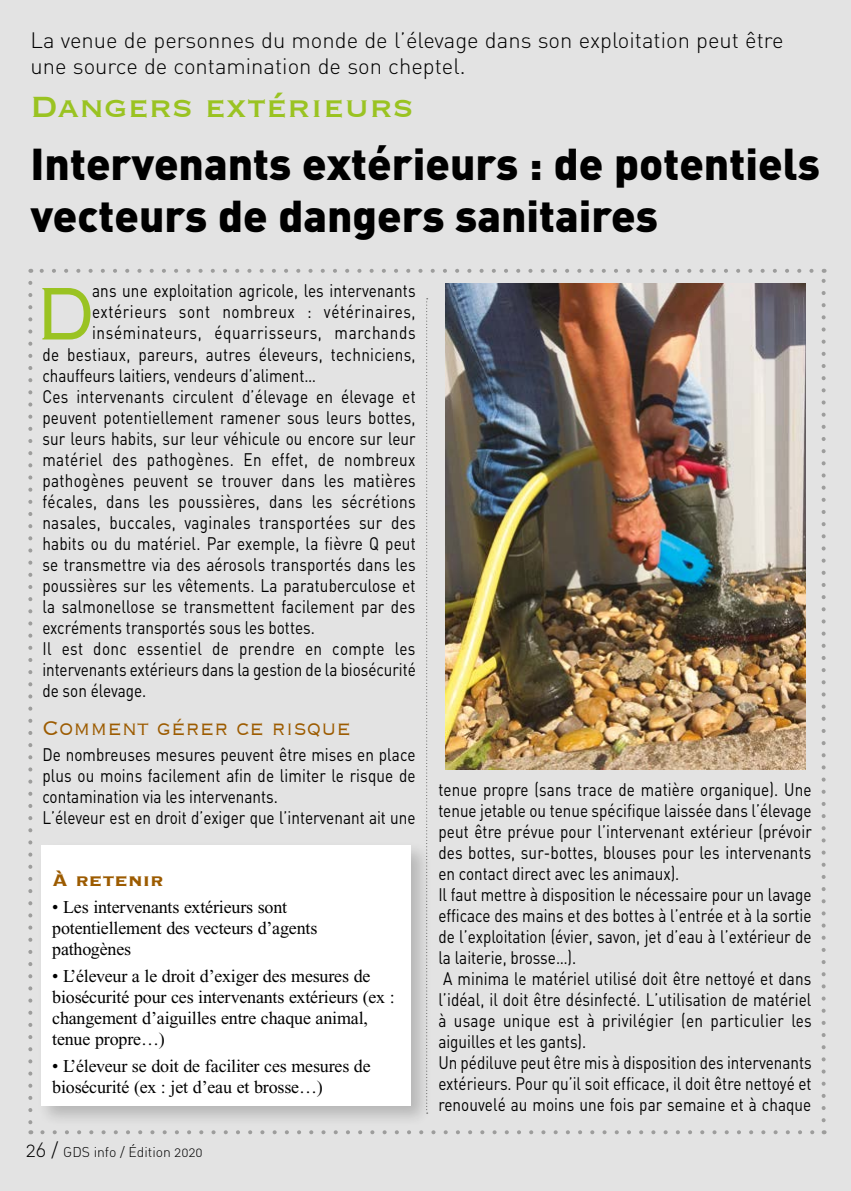
<style>
.page{position:relative;width:851px;height:1191px;background:#fff}
.page>*{position:absolute;margin:0;border:0;box-sizing:border-box;transform-origin:0 0}
.t1{font:300 97.8px "Copperplate";color:#9ac322;scale:.85 1}
.t2{font:900 44px/52px "DIN";color:#000}
.t3{font:38px "Copperplate";color:#9ac322}
.t4{font:300 26px "Copperplate";color:#9c5b00;scale:.9 1}
.t5{font:22px/26px "DIN Light Alternate";color:#000}
.t6{font:700 22px "Copperplate";color:#9c5b00}
.t7{font:18px/21px "DIN";letter-spacing:.005em;color:#000;scale:.85 1}
.t8{font:18px/21px "Times New Roman";letter-spacing:-.01em;color:#000}
.t9{font:18px "DIN";letter-spacing:.025em;color:#000;scale:.85 1}
.t10{font:18px "DIN";letter-spacing:.04em;color:#000;scale:.85 1}
.t11{font:18px "DIN";letter-spacing:.03em;color:#000;scale:.85 1}
.t12{font:14px "DIN Light Alternate";color:#000}
.s1{font-size:20px}
</style>
<div class="page">
<div style="left:0;top:0;width:850px;height:1191px;background:#e3e3e3"></div>
<svg style="left:42px;top:1130px;width:773px;height:4px"></svg>
<svg style="left:28px;top:283px;width:4px;height:851px"></svg>
<svg style="left:821px;top:269px;width:4px;height:851px"></svg>
<svg style="left:30px;top:269px;width:781px;height:4px"></svg>
<svg style="left:426px;top:298px;width:1px;height:540px"></svg>
<div style="left:36px;top:840px;width:396px;height:287px;background:#000;opacity:.2"></div>
<div style="left:41px;top:845px;width:369px;height:260px;background:#fff"></div>
<img style="left:445px;top:283px;width:360px;height:486px">
<p class="t5" style="left:30px;top:27px;width:754px">La venue de personnes du monde de l’élevage dans son exploitation peut être une source de contamination de son cheptel.</p>
<h3 class="t3" style="left:30px;top:82px;width:385px">Dangers extérieurs</h3>
<h2 class="t2" style="left:30px;top:136px;width:790px">Intervenants extérieurs : de potentiels vecteurs de dangers sanitaires</h2>
<h1 class="t1" style="left:35px;top:250px;width:72px">D</h1>
<p class="t7" style="left:92px;top:280px;width:382px">ans une exploitation agricole, les intervenants</p>
<p class="t10" style="left:92px;top:301px;width:382px">extérieurs sont nombreux : vétérinaires,</p>
<p class="t10" style="left:92px;top:322px;width:382px">inséminateurs, équarrisseurs, marchands</p>
<p class="t7" style="left:42px;top:343px;width:440px">de bestiaux, pareurs, autres éleveurs, techniciens,</p>
<p class="t7" style="left:42px;top:364px;width:323px">chauffeurs laitiers, vendeurs d’aliment…</p>
<p class="t7" style="left:42px;top:385px;width:440px">Ces intervenants circulent d’élevage en élevage et</p>
<p class="t7" style="left:42px;top:406px;width:440px">peuvent potentiellement ramener sous leurs bottes,</p>
<p class="t7" style="left:42px;top:427px;width:440px">sur leurs habits, sur leur véhicule ou encore sur leur</p>
<p class="t9" style="left:42px;top:448px;width:440px">matériel des pathogènes. En effet, de nombreux</p>
<p class="t7" style="left:42px;top:469px;width:440px">pathogènes peuvent se trouver dans les matières</p>
<p class="t9" style="left:42px;top:490px;width:441px">fécales, dans les poussières, dans les sécrétions</p>
<p class="t7" style="left:42px;top:511px;width:440px">nasales, buccales, vaginales transportées sur des</p>
<p class="t7" style="left:42px;top:532px;width:441px">habits ou du matériel. Par exemple, la fièvre Q peut</p>
<p class="t7" style="left:42px;top:553px;width:440px">se transmettre via des aérosols transportés dans les</p>
<p class="t7" style="left:42px;top:574px;width:440px">poussières sur les vêtements. La paratuberculose et</p>
<p class="t7" style="left:42px;top:595px;width:440px">la salmonellose se transmettent facilement par des</p>
<p class="t7" style="left:42px;top:616px;width:322px">excréments transportés sous les bottes.</p>
<p class="t11" style="left:42px;top:637px;width:440px">Il est donc essentiel de prendre en compte les</p>
<p class="t7" style="left:42px;top:658px;width:441px">intervenants extérieurs dans la gestion de la biosécurité</p>
<p class="t7" style="left:42px;top:679px;width:124px">de son élevage.</p>
<h3 class="t4" style="left:42px;top:711px;width:344px">Comment gérer ce risque</h3>
<p class="t7" style="left:42px;top:744px;width:440px">De nombreuses mesures peuvent être mises en place plus ou moins facilement afin de limiter le risque de contamination via les intervenants.<br>L’éleveur est en droit d’exiger que l’intervenant ait une</p>
<p class="t6" style="left:52px;top:866px;width:113px">À retenir</p>
<p class="t8" style="left:52px;top:896px;width:267px">• Les intervenants extérieurs sont potentiellement des vecteurs d’agents pathogènes</p>
<p class="t8" style="left:52px;top:965px;width:344px">• L’éleveur a le droit d’exiger des mesures de biosécurité pour ces intervenants extérieurs (ex : changement d’aiguilles entre chaque animal, tenue propre…)</p>
<p class="t8" style="left:52px;top:1055px;width:320px">• L’éleveur se doit de faciliter ces mesures de biosécurité (ex : jet d’eau et brosse…)</p>
<p class="t12" style="left:26px;top:1142px;width:178px"><span class="s1">26 /</span> GDS info / Édition 2020</p>
<p class="t7" style="left:438px;top:778px;width:441px">tenue propre (sans trace de matière organique). Une tenue jetable ou tenue spécifique laissée dans l’élevage peut être prévue pour l’intervenant extérieur (prévoir des bottes, sur-bottes, blouses pour les intervenants en contact direct avec les animaux).<br>Il faut mettre à disposition le nécessaire pour un lavage efficace des mains et des bottes à l’entrée et à la sortie de l’exploitation (évier, savon, jet d’eau à l’extérieur de la laiterie, brosse…).<br>A minima le matériel utilisé doit être nettoyé et dans l’idéal, il doit être désinfecté. L’utilisation de matériel à usage unique est à privilégier (en particulier les aiguilles et les gants).<br>Un pédiluve peut être mis à disposition des intervenants extérieurs. Pour qu’il soit efficace, il doit être nettoyé et renouvelé au moins une fois par semaine et à chaque</p>
</div>
